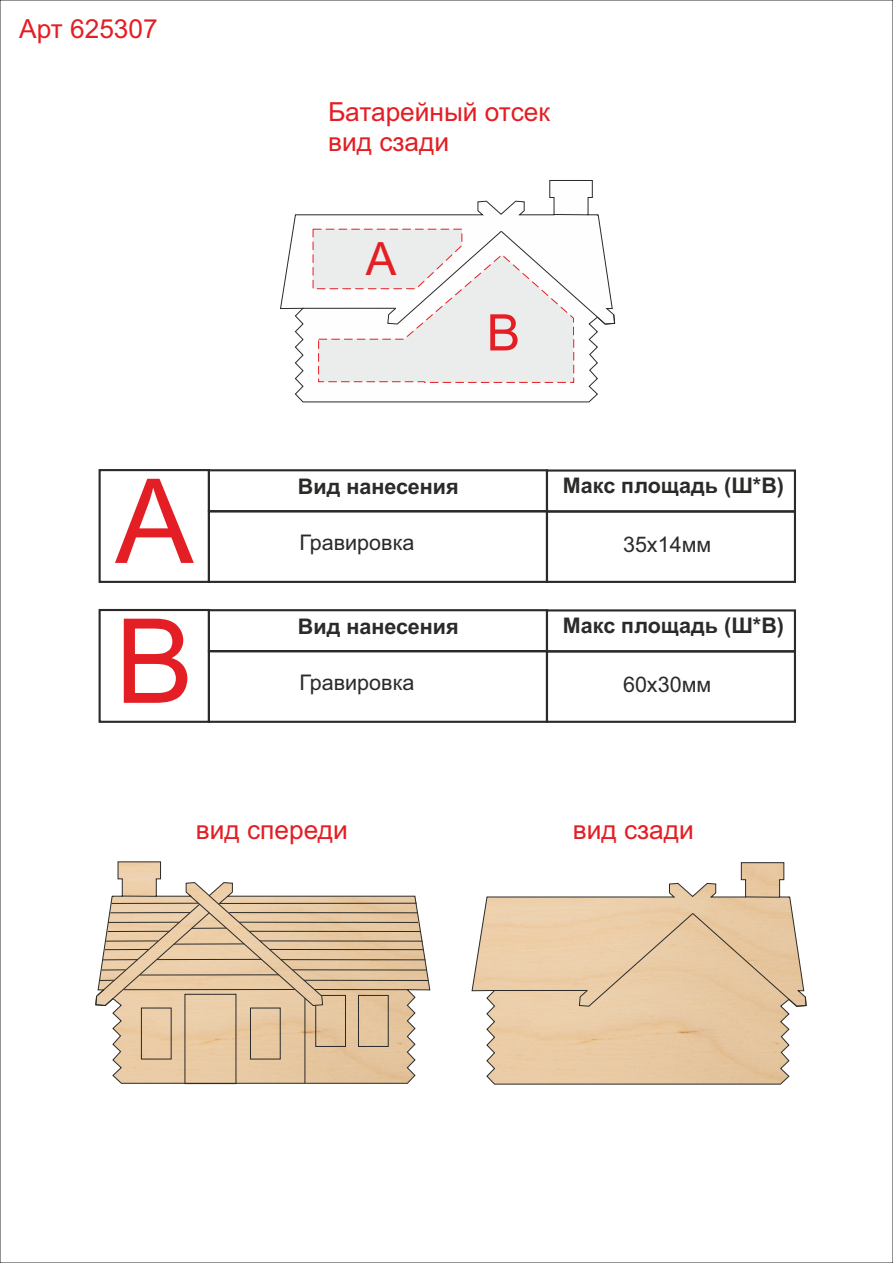
<style>
.page{position:relative;width:893px;height:1263px;background:#fff}
.page>*{position:absolute;margin:0;border:0;box-sizing:border-box;transform-origin:0 0}
.t1{font:117.45px/139.9px "Arial";color:#e31e24}
.t2{font:50.4px "Arial";color:#e31e24}
.t3{font:45.9px "Arial";color:#e31e24}
.t4{font:26.25px/29.4px "Arial";color:#e31e24}
.t5{font:700 21.6px "Arial";color:#2b2a29}
.t6{font:21.6px "Arial";color:#2b2a29}
</style>
<div class="page">
<div style="left:208px;top:469px;width:340px;height:43px;border:2px solid #2b2a29"></div>
<div style="left:208px;top:609px;width:340px;height:43px;border:2px solid #2b2a29"></div>
<div style="left:208px;top:510px;width:340px;height:73px;border:2px solid #2b2a29"></div>
<div style="left:208px;top:650px;width:340px;height:73px;border:2px solid #2b2a29"></div>
<div style="left:546px;top:469px;width:250px;height:43px;border:2px solid #2b2a29"></div>
<div style="left:546px;top:609px;width:250px;height:43px;border:2px solid #2b2a29"></div>
<div style="left:546px;top:510px;width:250px;height:73px;border:2px solid #2b2a29"></div>
<div style="left:546px;top:650px;width:250px;height:73px;border:2px solid #2b2a29"></div>
<div style="left:99px;top:469px;width:111px;height:114px;border:2px solid #2b2a29"></div>
<div style="left:99px;top:609px;width:111px;height:114px;border:2px solid #2b2a29"></div>
<svg style="left:471px;top:862px;width:322px;height:223px;fill:#ebcda7"></svg>
<svg style="left:280px;top:180px;width:321px;height:223px"></svg>
<svg style="left:112px;top:861px;width:319px;height:223px;fill:#e8caa4"></svg>
<svg style="left:578px;top:912px;width:229px;height:95px;background:#e4c8a3"></svg>
<svg style="left:312px;top:228px;width:304px;height:155px"></svg>
<hr style="left:305px;top:998px;width:1px;height:85px;background:#2b2a29">
<div style="left:185px;top:994px;width:51px;height:90px;border:1px solid #2b2a29"></div>
<div style="left:358px;top:995px;width:30px;height:51px;border:1px solid #2b2a29"></div>
<hr style="left:314px;top:989px;width:93px;height:1px;background:#2b2a29">
<hr style="left:304px;top:980px;width:124px;height:1px;background:#2b2a29">
<hr style="left:292px;top:969px;width:135px;height:1px;background:#2b2a29">
<svg style="left:95px;top:895px;width:251px;height:152px;background:#e1c6a4"></svg>
<hr style="left:281px;top:959px;width:144px;height:1px;background:#2b2a29">
<hr style="left:103px;top:959px;width:35px;height:1px;background:#2b2a29">
<hr style="left:270px;top:949px;width:153px;height:1px;background:#2b2a29">
<hr style="left:105px;top:949px;width:44px;height:1px;background:#2b2a29">
<hr style="left:260px;top:941px;width:163px;height:1px;background:#2b2a29">
<hr style="left:106px;top:941px;width:52px;height:1px;background:#2b2a29">
<hr style="left:249px;top:931px;width:172px;height:1px;background:#2b2a29">
<hr style="left:108px;top:931px;width:61px;height:1px;background:#2b2a29">
<hr style="left:239px;top:922px;width:179px;height:1px;background:#2b2a29">
<hr style="left:108px;top:922px;width:71px;height:1px;background:#2b2a29">
<hr style="left:229px;top:912px;width:189px;height:1px;background:#2b2a29">
<hr style="left:110px;top:912px;width:80px;height:1px;background:#2b2a29">
<hr style="left:220px;top:903px;width:197px;height:1px;background:#2b2a29">
<hr style="left:112px;top:903px;width:86px;height:1px;background:#2b2a29">
<hr style="left:122px;top:896px;width:35px;height:1px;background:#2b2a29">
<hr style="left:124px;top:989px;width:171px;height:1px;background:#2b2a29">
<hr style="left:140px;top:974px;width:139px;height:1px;background:#2b2a29">
<hr style="left:157px;top:959px;width:104px;height:1px;background:#2b2a29">
<hr style="left:174px;top:944px;width:70px;height:1px;background:#2b2a29">
<hr style="left:191px;top:928px;width:35px;height:1px;background:#2b2a29">
<hr style="left:494px;top:990px;width:93px;height:1px;background:#2b2a29">
<hr style="left:303px;top:308px;width:93px;height:1px;background:#2b2a29">
<hr style="left:554px;top:214px;width:34px;height:1px;background:#2b2a29">
<hr style="left:746px;top:896px;width:33px;height:2px;background:#2b2a29">
<p class="t4" style="left:19px;top:16px;width:140px">Арт 625307</p>
<p class="t4" style="left:328px;top:100px;width:223px">Батарейный отсек вид сзади</p>
<h3 class="t3" style="left:366px;top:242px;width:32px">A</h3>
<h2 class="t2" style="left:487px;top:314px;width:35px">В</h2>
<h1 class="t1" style="left:115px;top:462px;width:80px">A<br>В</h1>
<p class="t5" style="left:298px;top:478px;width:162px">Вид нанесения</p>
<p class="t6" style="left:299px;top:534px;width:117px">Гравировка</p>
<p class="t5" style="left:298px;top:618px;width:162px">Вид нанесения</p>
<p class="t6" style="left:299px;top:674px;width:117px">Гравировка</p>
<p class="t5" style="left:563px;top:477px;width:223px">Макс площадь (Ш*В)</p>
<p class="t6" style="left:623px;top:537px;width:90px">35х14мм</p>
<p class="t5" style="left:563px;top:617px;width:223px">Макс площадь (Ш*В)</p>
<p class="t6" style="left:623px;top:676px;width:90px">60х30мм</p>
<p class="t4" style="left:196px;top:818px;width:153px">вид спереди</p>
<p class="t4" style="left:573px;top:818px;width:123px">вид сзади</p>
</div>
